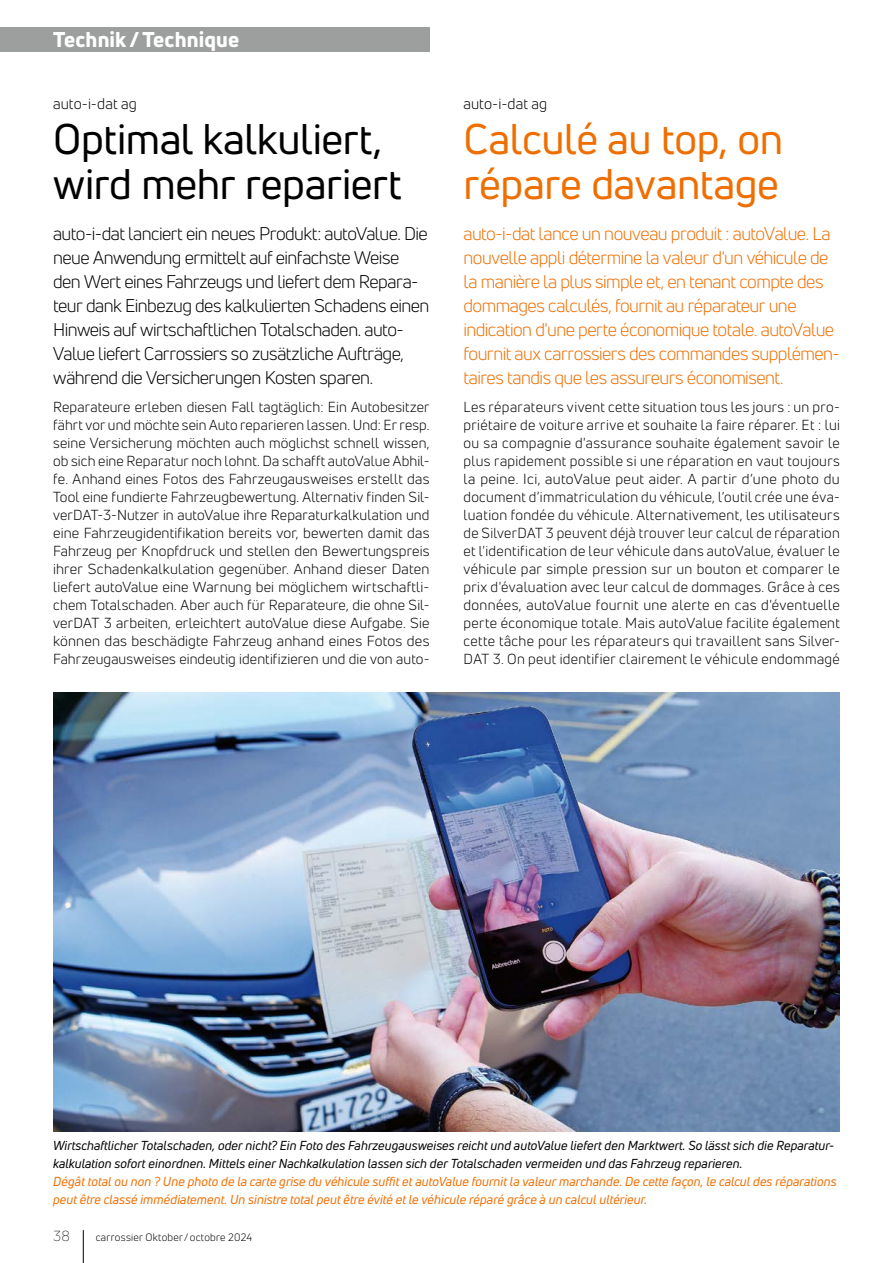
<style>
.page{position:relative;width:893px;height:1263px;background:#fff}
.page>*{position:absolute;margin:0;border:0;box-sizing:border-box;transform-origin:0 0}
.t1{font:42px/45px "Uni Neue";letter-spacing:-.01em;color:#000}
.t2{font:42px/45px "Uni Neue";letter-spacing:-.01em;color:#ef6e00}
.t3{font:800 21px "Uni Neue";letter-spacing:.005em;color:#fff}
.t4{font:18px/24px "Uni Neue";letter-spacing:-.03em;color:#000}
.t5{font:18px/24px "Uni Neue";letter-spacing:-.03em;color:#ef6e00}
.t6{font:15px "Uni Neue";letter-spacing:.005em;color:#000}
.t7{font:14.25px/18px "Uni Neue";letter-spacing:.02em;color:#000;text-align:justify}
.t8{font:300 14.25px "Uni Neue";color:#000}
.t9{font:italic 12.75px/18px "Uni Neue";letter-spacing:.01em;color:#000}
.t10{font:italic 12.75px/18px "Uni Neue";letter-spacing:.01em;color:#ef6e00}
.t11{font:10.5px "Uni Neue";letter-spacing:.025em;color:#000}
</style>
<div class="page">
<hr style="left:83px;top:1230px;width:1px;height:33px;background:#000">
<div style="left:0;top:27px;width:429px;height:24px;background:#9d9e9e"></div>
<img style="left:53px;top:693px;width:787px;height:438px">
<h2 class="t3" style="left:53px;top:25px;width:188px">Technik /Technique</h2>
<p class="t6" style="left:53px;top:95px;width:85px">auto-i-dat ag</p>
<h1 class="t1" style="left:53px;top:116px;width:350px">Optimal kalkuliert, wird mehr repariert</h1>
<p class="t4" style="left:53px;top:222px;width:378px">auto-i-dat lanciert ein neues Produkt: autoValue. Die neue Anwendung ermittelt auf einfachste Weise den Wert eines Fahrzeugs und liefert dem Repara&shy;teur dank Einbezug des kalkulierten Schadens einen Hinweis auf wirtschaftlichen Totalschaden. auto-Value liefert Carrossiers so zusätzliche Aufträge, während die Versicherungen Kosten sparen.</p>
<p class="t7" style="left:53px;top:397px;width:378px">Reparateure erleben diesen Fall tagtäglich: Ein Autobesitzer fährt vor und möchte sein Auto reparieren lassen. Und: Er resp. seine Versicherung möchten auch möglichst schnell wissen, ob sich eine Reparatur noch lohnt. Da schafft autoValue Abhil&shy;fe. Anhand eines Fotos des Fahrzeugausweises erstellt das Tool eine fundierte Fahrzeugbewertung. Alternativ finden Sil&shy;verDAT-3-Nutzer in autoValue ihre Reparaturkalkulation und eine Fahrzeugidentifikation bereits vor, bewerten damit das Fahrzeug per Knopfdruck und stellen den Bewertungspreis ihrer Schadenkalkulation gegenüber. Anhand dieser Daten liefert autoValue eine Warnung bei möglichem wirtschaftli&shy;chem Totalschaden. Aber auch für Reparateure, die ohne Sil&shy;verDAT 3 arbeiten, erleichtert autoValue diese Aufgabe. Sie können das beschädigte Fahrzeug anhand eines Fotos des Fahrzeugausweises eindeutig identifizieren und die von auto-</p>
<p class="t6" style="left:463px;top:95px;width:85px">auto-i-dat ag</p>
<h1 class="t2" style="left:463px;top:116px;width:321px">Calculé au top, on répare davantage</h1>
<p class="t5" style="left:463px;top:222px;width:378px">auto-i-dat lance un nouveau produit : autoValue. La nouvelle appli détermine la valeur d'un véhicule de la manière la plus simple et, en tenant compte des dommages calculés, fournit au réparateur une indication d'une perte économique totale. autoValue fournit aux carrossiers des commandes supplémen&shy;taires tandis que les assureurs économisent.</p>
<p class="t7" style="left:463px;top:397px;width:378px">Les réparateurs vivent cette situation tous les jours : un pro&shy;priétaire de voiture arrive et souhaite la faire réparer. Et : lui ou sa compagnie d'assurance souhaite également savoir le plus rapidement possible si une réparation en vaut toujours la peine. Ici, autoValue peut aider. A partir d’une photo du document d’immatriculation du véhicule, l’outil crée une éva&shy;luation fondée du véhicule. Alternativement, les utilisateurs de SilverDAT 3 peuvent déjà trouver leur calcul de réparation et l'identification de leur véhicule dans autoValue, évaluer le véhicule par simple pression sur un bouton et comparer le prix d'évaluation avec leur calcul de dommages. Grâce à ces données, autoValue fournit une alerte en cas d'éventuelle perte économique totale. Mais autoValue facilite également cette tâche pour les réparateurs qui travaillent sans Silver-DAT 3. On peut identifier clairement le véhicule endommagé</p>
<p class="t9" style="left:53px;top:1136px;width:782px">Wirtschaftlicher Totalschaden, oder nicht? Ein Foto des Fahrzeugausweises reicht und autoValue liefert den Marktwert. So lässt sich die Reparatur&shy;kalkulation sofort einordnen. Mittels einer Nachkalkulation lassen sich der Totalschaden vermeiden und das Fahrzeug reparieren.</p>
<p class="t10" style="left:53px;top:1172px;width:785px">Dégât total ou non ? Une photo de la carte grise du véhicule suffit et autoValue fournit la valeur marchande. De cette façon, le calcul des réparations peut être classé immédiatement. Un sinistre total peut être évité et le véhicule réparé grâce à un calcul ultérieur.</p>
<p class="t8" style="left:53px;top:1227px;width:18px">38</p>
<p class="t11" style="left:96px;top:1231px;width:158px">carrossier Oktober/octobre 2024</p>
</div>
